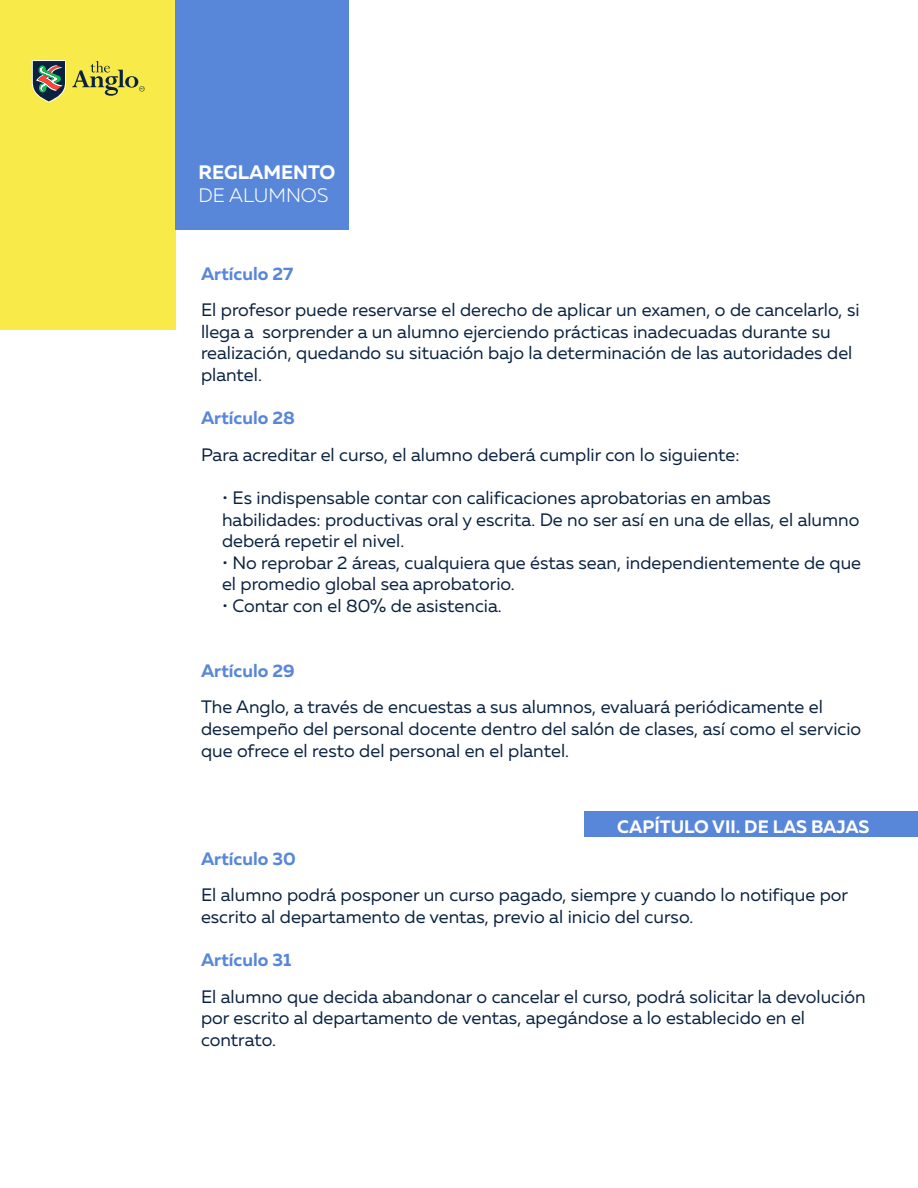
<style>
.page{position:relative;width:918px;height:1188px;background:#fff}
.page>*{position:absolute;margin:0;border:0;box-sizing:border-box;transform-origin:0 0}
.t1{font:700 19.5px "Muller";color:#fff}
.t2{font:300 19.5px "Muller";color:#fff}
.t3{font:18px/21.6px "Muller";color:#0a2240}
.t4{font:700 18px "Muller";color:#5887da}
.t5{font:700 18px "Muller";color:#fff}
</style>
<div class="page">
<div style="left:0;top:0;width:176px;height:330px;background:#f7ea49"></div>
<div style="left:176px;top:0;width:173px;height:229px;background:#5887da"></div>
<svg style="left:32px;top:60px;width:34px;height:43px"></svg>
<svg style="left:72px;top:61px;width:73px;height:35px"></svg>
<div style="left:584px;top:812px;width:334px;height:25px;background:#5887da"></div>
<p class="t1" style="left:198px;top:161px;width:138px">REGLAMENTO</p>
<p class="t2" style="left:198px;top:184px;width:131px">DE ALUMNOS</p>
<p class="t4" style="left:201px;top:263px;width:94px">Artículo 27</p>
<p class="t3" style="left:201px;top:300px;width:660px">El profesor puede reservarse el derecho de aplicar un examen, o de cancelarlo, si llega a sorprender a un alumno ejerciendo prácticas inadecuadas durante su realización, quedando su situación bajo la determinación de las autoridades del plantel.</p>
<p class="t4" style="left:201px;top:408px;width:95px">Artículo 28</p>
<p class="t3" style="left:201px;top:445px;width:540px">Para acreditar el curso, el alumno deberá cumplir con lo siguiente:</p>
<p class="t3" style="left:222px;top:487px;width:639px">• Es indispensable contar con calificaciones aprobatorias en ambas habilidades: productivas oral y escrita. De no ser así en una de ellas, el alumno deberá repetir el nivel.</p>
<p class="t3" style="left:222px;top:551px;width:641px">• No reprobar 2 áreas, cualquiera que éstas sean, independientemente de que el promedio global sea aprobatorio.</p>
<p class="t3" style="left:222px;top:595px;width:281px">• Contar con el 80% de asistencia.</p>
<p class="t4" style="left:201px;top:660px;width:95px">Artículo 29</p>
<p class="t3" style="left:201px;top:698px;width:662px">The Anglo, a través de encuestas a sus alumnos, evaluará periódicamente el desempeño del personal docente dentro del salón de clases, así como el servicio que ofrece el resto del personal en el plantel.</p>
<p class="t5" style="left:617px;top:816px;width:254px">CAPÍTULO VII. DE LAS BAJAS</p>
<p class="t4" style="left:201px;top:848px;width:96px">Artículo 30</p>
<p class="t3" style="left:201px;top:885px;width:649px">El alumno podrá posponer un curso pagado, siempre y cuando lo notifique por escrito al departamento de ventas, previo al inicio del curso.</p>
<p class="t4" style="left:201px;top:950px;width:92px">Artículo 31</p>
<p class="t3" style="left:201px;top:987px;width:666px">El alumno que decida abandonar o cancelar el curso, podrá solicitar la devolución por escrito al departamento de ventas, apegándose a lo establecido en el contrato.</p>
</div>
